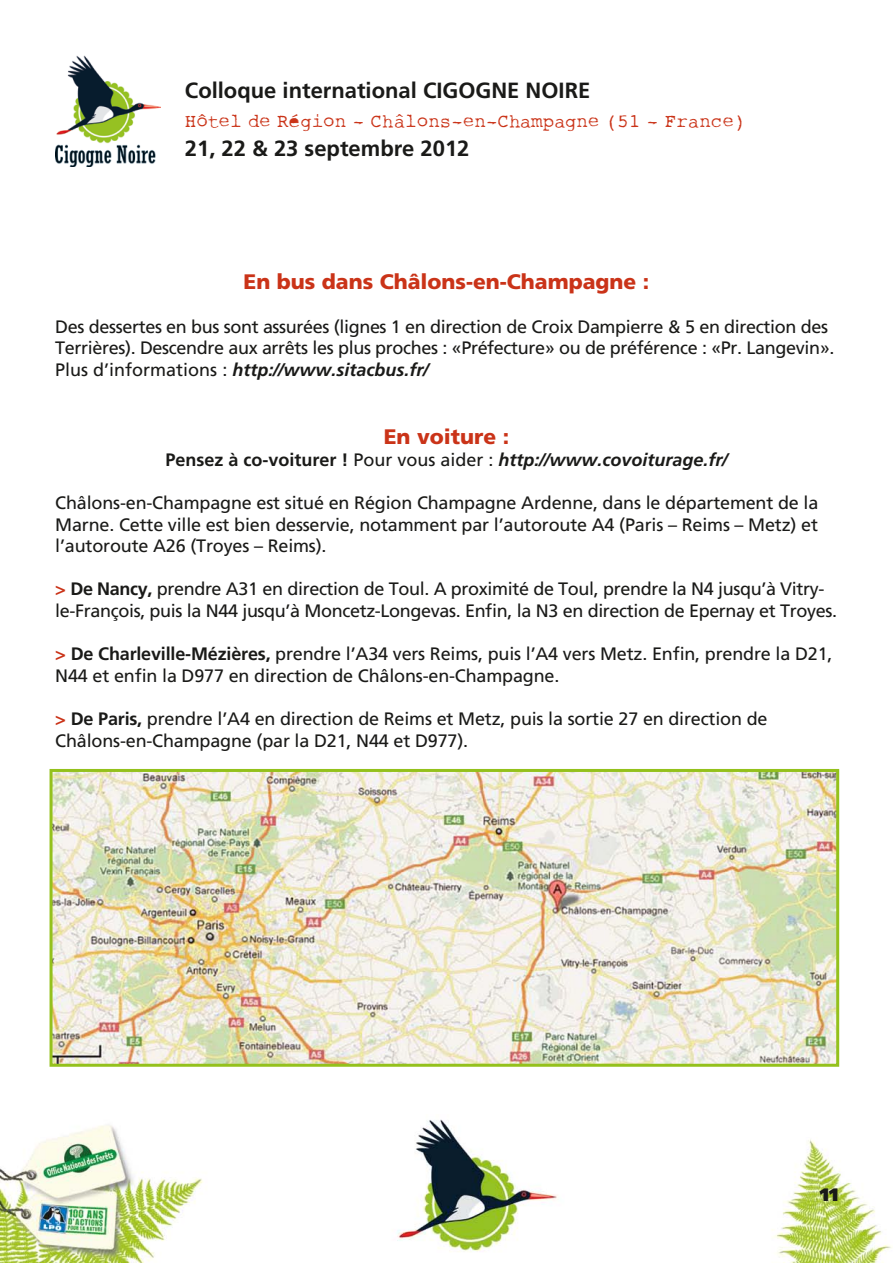
<style>
.page{position:relative;width:893px;height:1263px;background:#fff}
.page>*{position:absolute;margin:0;border:0;box-sizing:border-box;transform-origin:0 0}
.t1{font:700 21.9px "Frutiger";color:#1a1a18}
.t2{font:900 21px "Frutiger";color:#ca3318}
.t3{font:19.2px "Rough Typewriter";color:#ca3318}
.t4{font:18px/21.6px "Frutiger";letter-spacing:-.02em;color:#1a1a18}
.t5{font:italic 700 18px "Frutiger";color:#1a1a18}
.t6{font:900 18px "Frutiger";color:#1a1a18}
.s1{font-weight:700;font-style:italic}
.s2{font-style:normal}
.s3{font-weight:400;font-style:normal}
.s4{font-weight:700;color:#ca3318}
.s5{font-weight:700}
</style>
<div class="page">
<img style="left:0;top:1119px;width:892px;height:144px">
<img style="left:55px;top:55px;width:106px;height:111px">
<img style="left:54px;top:773px;width:781px;height:290px">
<div style="left:50px;top:769px;width:789px;height:298px;border:3px solid #94c11c"></div>
<p class="t1" style="left:185px;top:77px;width:407px">Colloque international Cigogne noire</p>
<p class="t3" style="left:185px;top:109px;width:562px">Hôtel de Région - Châlons-en-Champagne (51 - France)</p>
<p class="t1" style="left:185px;top:135px;width:286px">21, 22 &amp; 23 septembre 2012</p>
<p class="t2" style="left:244px;top:269px;width:407px">En bus dans Châlons-en-Champagne :</p>
<p class="t4" style="left:55px;top:315px;width:781px">Des dessertes en bus sont assurées (lignes 1 en direction de Croix Dampierre &amp; 5 en direction des<br>Terrières). Descendre aux arrêts les plus proches : «Préfecture» ou de préférence : «Pr. Langevin».<br>Plus d’informations : <span class="s1">http://www.sitacbus.fr/</span></p>
<p class="t2" style="left:384px;top:424px;width:127px">En voiture :</p>
<p class="t5" style="left:165px;top:449px;width:564px"><span class="s2">Pensez à co-voiturer !</span> <span class="s3">Pour vous aider :</span> http://www.covoiturage.fr/</p>
<p class="t4" style="left:55px;top:492px;width:765px;text-align:justify">Châlons-en-Champagne est situé en Région Champagne Ardenne, dans le département de la Marne. Cette ville est bien desservie, notamment par l’autoroute A4 (Paris – Reims – Metz) et l’autoroute A26 (Troyes – Reims).</p>
<p class="t4" style="left:55px;top:578px;width:783px"><span class="s4">&gt;</span> <span class="s5">De Nancy,</span> prendre A31 en direction de Toul. A proximité de Toul, prendre la N4 jusqu’à Vitry&shy;le-François, puis la N44 jusqu’à Moncetz-Longevas. Enfin, la N3 en direction de Epernay et Troyes.</p>
<p class="t4" style="left:55px;top:643px;width:779px"><span class="s4">&gt;</span> <span class="s5">De Charleville-Mézières,</span> prendre l’A34 vers Reims, puis l’A4 vers Metz. Enfin, prendre la D21,<br>N44 et enfin la D977 en direction de Châlons-en-Champagne.</p>
<p class="t4" style="left:55px;top:708px;width:714px"><span class="s4">&gt;</span> <span class="s5">De Paris,</span> prendre l’A4 en direction de Reims et Metz, puis la sortie 27 en direction de<br>Châlons-en-Champagne (par la D21, N44 et D977).</p>
<p class="t6" style="left:820px;top:1184px;width:20px">11</p>
</div>
